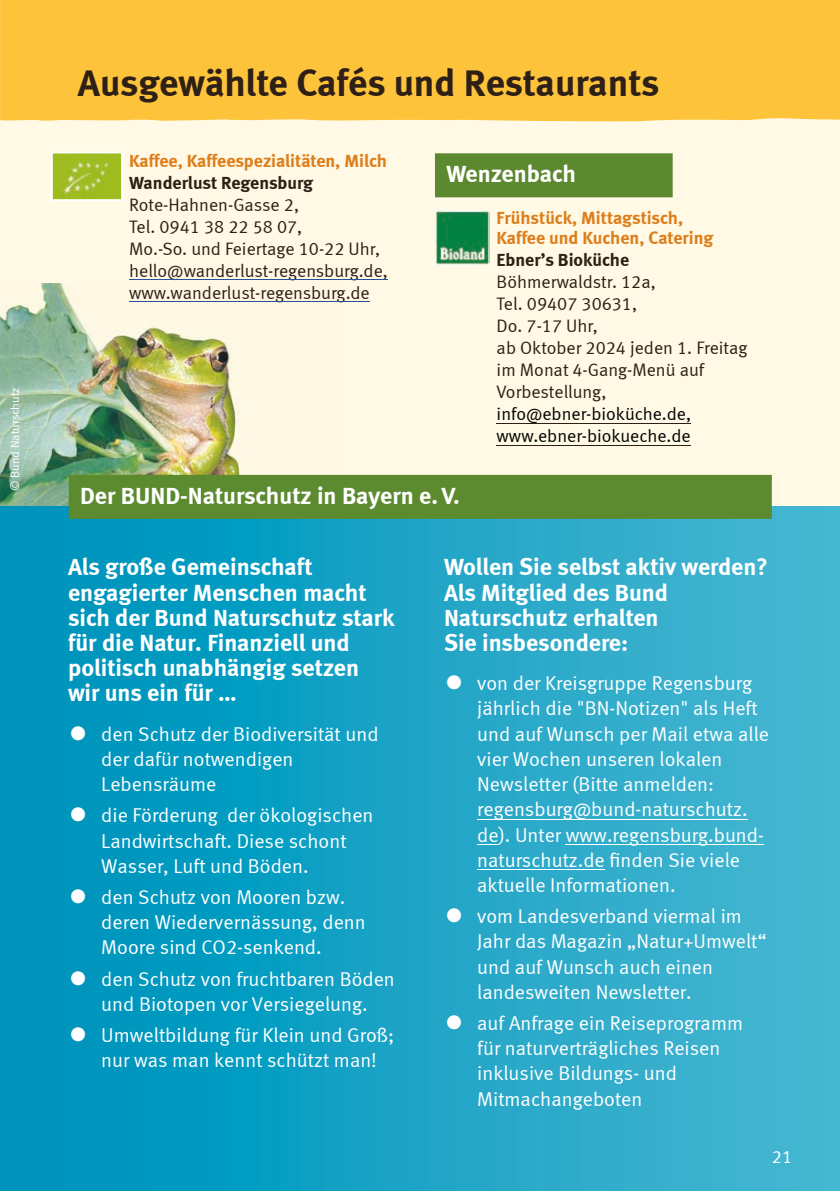
<style>
.page{position:relative;width:840px;height:1191px;background:#fff}
.page>*{position:absolute;margin:0;border:0;box-sizing:border-box;transform-origin:0 0}
.t1{font:38px "Meta Bold LF";color:#2e2016}
.t2{font:24px/25.2px "Meta Bold LF";color:#fff}
.t3{font:20px/25.2px "Meta Normal LF";color:#fff}
.t4{font:18px/22px "Meta Normal LF";color:#2e2016}
.t5{font:18px/20px "Meta Bold LF";color:#dd7e1a}
.t6{font:18px/22px "Meta Normal LF";color:#020303}
.t7{font:18px "Meta Bold LF";color:#2e2016}
.t8{font:18px "Meta Normal LF";color:#fff}
.t9{font:12px "Meta Normal LF";color:#fff}
.s1{font-size:39px}
</style>
<div class="page">
<div style="left:0;top:0;width:839px;height:1191px;background:#fff9e5"></div>
<img style="left:0;top:283px;width:338px;height:223px">
<div style="left:1px;top:0;width:838px;height:122px;background:#fdc43b"></div>
<hr style="left:496px;top:423px;width:194px;height:1px;background:#2e2016">
<hr style="left:496px;top:445px;width:194px;height:1px;background:#2e2016">
<hr style="left:129px;top:279px;width:259px;height:1px;background:#27509f">
<hr style="left:129px;top:301px;width:240px;height:1px;background:#27509f">
<svg style="left:51px;top:151px;width:72px;height:50px;background:#aec645"></svg>
<img style="left:435px;top:211px;width:54px;height:53px">
<div style="left:434px;top:153px;width:238px;height:44px;background:#5c892f"></div>
<div style="left:0;top:506px;width:839px;height:685px;background:linear-gradient(to right,#0091bb,#48b7d2)"></div>
<div style="left:69px;top:475px;width:702px;height:44px;background:#5c8a2f"></div>
<hr style="left:477px;top:819px;width:270px;height:1px;background:#fff">
<svg style="left:477px;top:844px;width:21px;height:1px"></svg>
<hr style="left:565px;top:844px;width:198px;height:1px;background:#fff">
<hr style="left:477px;top:869px;width:127px;height:1px;background:#fff">
<svg style="left:0;top:0;width:1px;height:121px"></svg>
<p class="t9" style="left:10px;top:491px;width:105px;rotate:-90deg">© Bund Naturschutz</p>
<h1 class="t1" style="left:78px;top:67px;width:582px">Ausgewählte Cafés und Restaurants</h1>
<p class="t5" style="left:129px;top:152px;width:259px">Kaffee, Kaffeespezialitäten, Milch</p>
<p class="t7" style="left:129px;top:175px;width:185px">Wanderlust Regensburg</p>
<p class="t4" style="left:129px;top:195px;width:260px">Rote-Hahnen-Gasse 2,<br>Tel. 0941 38 22 58 07,<br>Mo.-So. und Feiertage 10-22 Uhr, hello@wanderlust-regensburg.de, www.wanderlust-regensburg.de</p>
<p class="t2" style="left:446px;top:163px;width:131px">Wenzenbach</p>
<p class="t5" style="left:496px;top:209px;width:218px">Frühstück, Mittagstisch,<br>Kaffee und Kuchen, Catering</p>
<p class="t7" style="left:496px;top:252px;width:134px">Ebner’s Bioküche</p>
<p class="t4" style="left:496px;top:272px;width:252px">Böhmerwaldstr. 12a,<br>Tel. 09407 30631,<br>Do. 7-17 Uhr,<br>ab Oktober 2024 jeden 1. Freitag im Monat 4-Gang-Menü auf<br>Vorbestellung,</p>
<p class="t6" style="left:496px;top:404px;width:196px">info@ebner-bioküche.de, www.ebner-biokueche.de</p>
<p class="t2" style="left:80px;top:484px;width:381px">Der BUND-Naturschutz in Bayern e. V.</p>
<p class="t2" style="left:68px;top:556px;width:328px">Als große Gemeinschaft engagierter Menschen macht sich der Bund Naturschutz stark für die Natur. Finanziell und politisch unabhängig setzen wir uns ein für …</p>
<p class="t3" style="left:101px;top:722px;width:278px;text-indent:-33px"><span class="s1">•</span> den Schutz der Biodiversität und der dafür notwendigen<br>Lebensräume</p>
<p class="t3" style="left:101px;top:804px;width:273px;text-indent:-33px"><span class="s1">•</span> die Förderung der ökologischen<br>Landwirtschaft. Diese schont<br>Wasser, Luft und Böden.</p>
<p class="t3" style="left:101px;top:885px;width:266px;text-indent:-33px"><span class="s1">•</span> den Schutz von Mooren bzw. deren Wiedervernässung, denn<br>Moore sind CO2-senkend.</p>
<p class="t3" style="left:68px;top:967px;width:328px;text-align:center"><span class="s1">•</span> den Schutz von fruchtbaren Böden und Biotopen vor Versiegelung.</p>
<p class="t3" style="left:101px;top:1023px;width:294px;text-indent:-33px"><span class="s1">•</span> Umweltbildung für Klein und Groß; nur was man kennt schützt man!</p>
<p class="t2" style="left:444px;top:556px;width:325px">Wollen Sie selbst aktiv werden?<br>Als Mitglied des Bund<br>Naturschutz erhalten<br>Sie insbesondere:</p>
<p class="t3" style="left:477px;top:672px;width:293px;text-indent:-33px"><span class="s1">•</span> von der Kreisgruppe Regensburg jährlich die "BN-Notizen" als Heft und auf Wunsch per Mail etwa alle vier Wochen unseren lokalen<br>Newsletter (Bitte anmelden: regensburg@bund-naturschutz. de). Unter www.regensburg.bund&shy;naturschutz.de finden Sie viele aktuelle Informationen.</p>
<p class="t3" style="left:477px;top:904px;width:291px;text-indent:-33px"><span class="s1">•</span> vom Landesverband viermal im<br>Jahr das Magazin „Natur+Umwelt“ und auf Wunsch auch einen landesweiten Newsletter.</p>
<p class="t3" style="left:477px;top:1011px;width:267px;text-indent:-33px"><span class="s1">•</span> auf Anfrage ein Reiseprogramm für naturverträgliches Reisen inklusive Bildungs- und<br>Mitmachangeboten</p>
<p class="t8" style="left:771px;top:1148px;width:22px">21</p>
</div>
